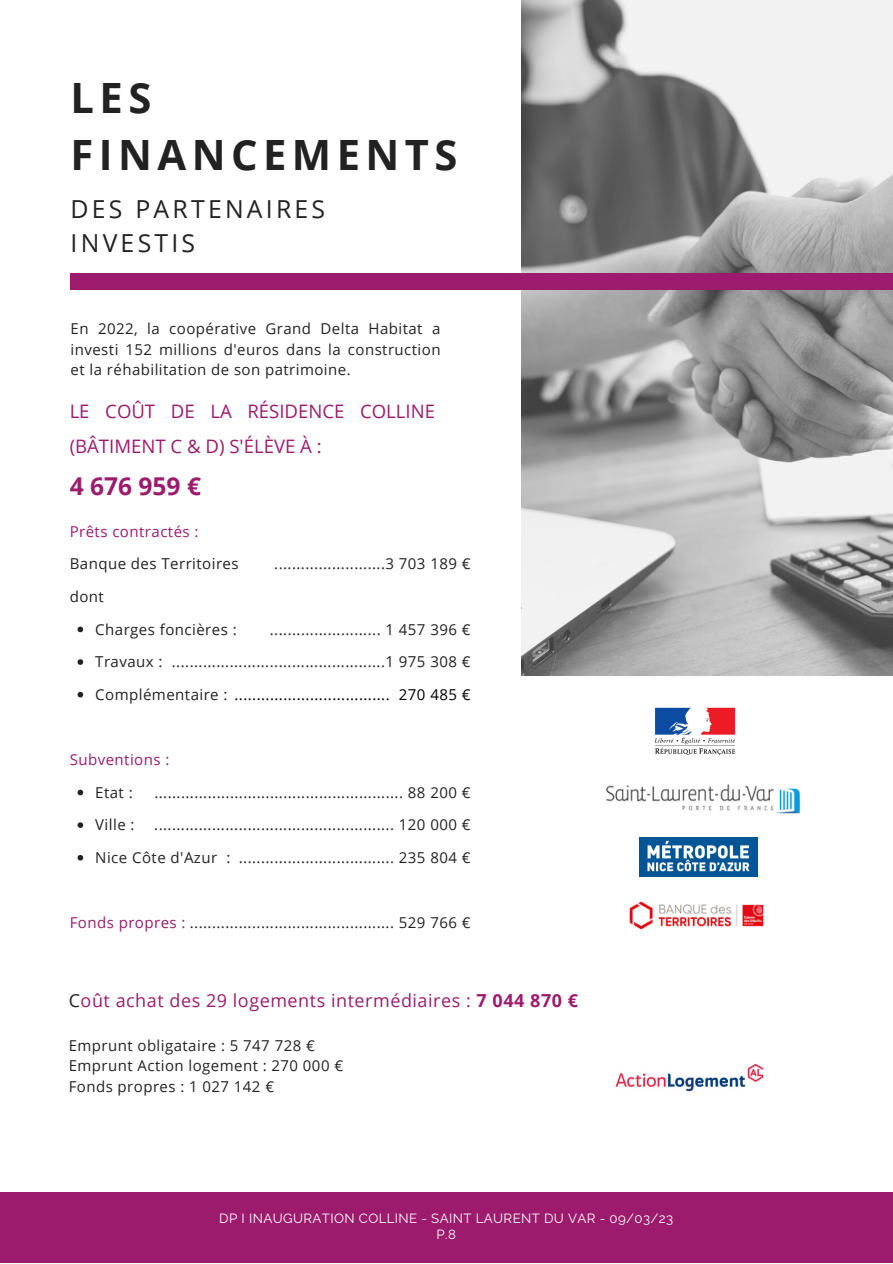
<style>
.page{position:relative;width:893px;height:1264px;background:#fff}
.page>*{position:absolute;margin:0;border:0;box-sizing:border-box;transform-origin:0 0}
.t1{font:700 41.7px/57.3px "Open Sans";letter-spacing:.13em;color:#222}
.t2{font:24.75px/33.8px "Open Sans";letter-spacing:.13em;color:#222}
.t3{font:700 24.6px "Open Sans";color:#9d1b6d}
.t4{font:18.6px/34.8px "Open Sans";color:#9d1b6d}
.t5{font:18px "Open Sans";letter-spacing:.03em;color:#9d1b6d}
.t6{font:15px/32.5px "Open Sans";letter-spacing:.03em;color:#222}
.t7{font:15px "Open Sans";letter-spacing:.03em;color:#000}
.t8{font:15px "Open Sans";letter-spacing:.03em;color:#9d1b6d}
.t9{font:13.2px "Raleway";letter-spacing:.03em;color:#fff}
.s1{color:#9d1b6d}
.s2{color:#222}
.s3{font-weight:700}
</style>
<div class="page">
<img style="left:521px;top:0;width:371px;height:676px">
<div style="left:70px;top:273px;width:822px;height:17px;background:#9d1b6d"></div>
<div style="left:0;top:1191px;width:892px;height:71px;background:#9d1b6d"></div>
<svg style="left:78px;top:626px;width:5px;height:6px"></svg>
<svg style="left:78px;top:659px;width:5px;height:6px"></svg>
<svg style="left:78px;top:692px;width:5px;height:5px"></svg>
<svg style="left:78px;top:789px;width:5px;height:6px"></svg>
<svg style="left:78px;top:822px;width:5px;height:6px"></svg>
<svg style="left:78px;top:855px;width:5px;height:5px"></svg>
<img style="left:629px;top:901px;width:135px;height:29px">
<img style="left:654px;top:707px;width:82px;height:49px">
<img style="left:606px;top:784px;width:193px;height:30px">
<img style="left:639px;top:837px;width:118px;height:39px">
<img style="left:615px;top:1063px;width:149px;height:29px">
<h1 class="t1" style="left:71px;top:68px;width:388px">LES<br>FINANCEMENTS</h1>
<h2 class="t2" style="left:71px;top:191px;width:256px">DES PARTENAIRES<br>INVESTIS</h2>
<p class="t6" style="left:71px;top:318px;width:371px;line-height:20.2px;text-align:justify">En 2022, la coopérative Grand Delta Habitat a investi 152 millions d'euros dans la construction et la réhabilitation de son patrimoine.</p>
<p class="t4" style="left:70px;top:393px;width:367px">LE COÛT DE LA RÉSIDENCE COLLINE (BÂTIMENT C &amp; D) S'ÉLÈVE À :</p>
<h3 class="t3" style="left:70px;top:468px;width:133px">4 676 959 €</h3>
<p class="t8" style="left:70px;top:520px;width:130px">Prêts contractés :</p>
<p class="t6" style="left:70px;top:547px;width:170px">Banque des Territoires dont</p>
<p class="t6" style="left:274px;top:547px;width:198px">.........................3 703 189 €</p>
<p class="t6" style="left:95px;top:612px;width:143px">Charges foncières :<br>Travaux :<br>Complémentaire :</p>
<p class="t6" style="left:172px;top:612px;width:300px;text-align:right">......................... 1 457 396 € ................................................1 975 308 €</p>
<p class="t7" style="left:234px;top:683px;width:238px">................................... 270 485 €</p>
<p class="t8" style="left:70px;top:749px;width:101px">Subventions :</p>
<p class="t6" style="left:154px;top:775px;width:318px;text-align:right">........................................................ 88 200 € ...................................................... 120 000 € ................................... 235 804 €</p>
<p class="t6" style="left:95px;top:775px;width:137px">Etat :<br>Ville :<br>Nice Côte d'Azur :</p>
<p class="t6" style="left:70px;top:905px;width:402px"><span class="s1">Fonds propres :</span> .............................................. 529 766 €</p>
<p class="t5" style="left:69px;top:988px;width:511px"><span class="s2">C</span>oût achat des 29 logements intermédiaires : <span class="s3">7 044 870 €</span></p>
<p class="t6" style="left:69px;top:1035px;width:276px;line-height:20.2px">Emprunt obligataire : 5 747 728 €<br>Emprunt Action logement : 270 000 €<br>Fonds propres : 1 027 142 €</p>
<p class="t9" style="left:219px;top:1210px;width:455px">DP I INAUGURATION COLLINE - SAINT LAURENT DU VAR - 09/03/23</p>
<p class="t9" style="left:436px;top:1226px;width:21px">P.8</p>
</div>
